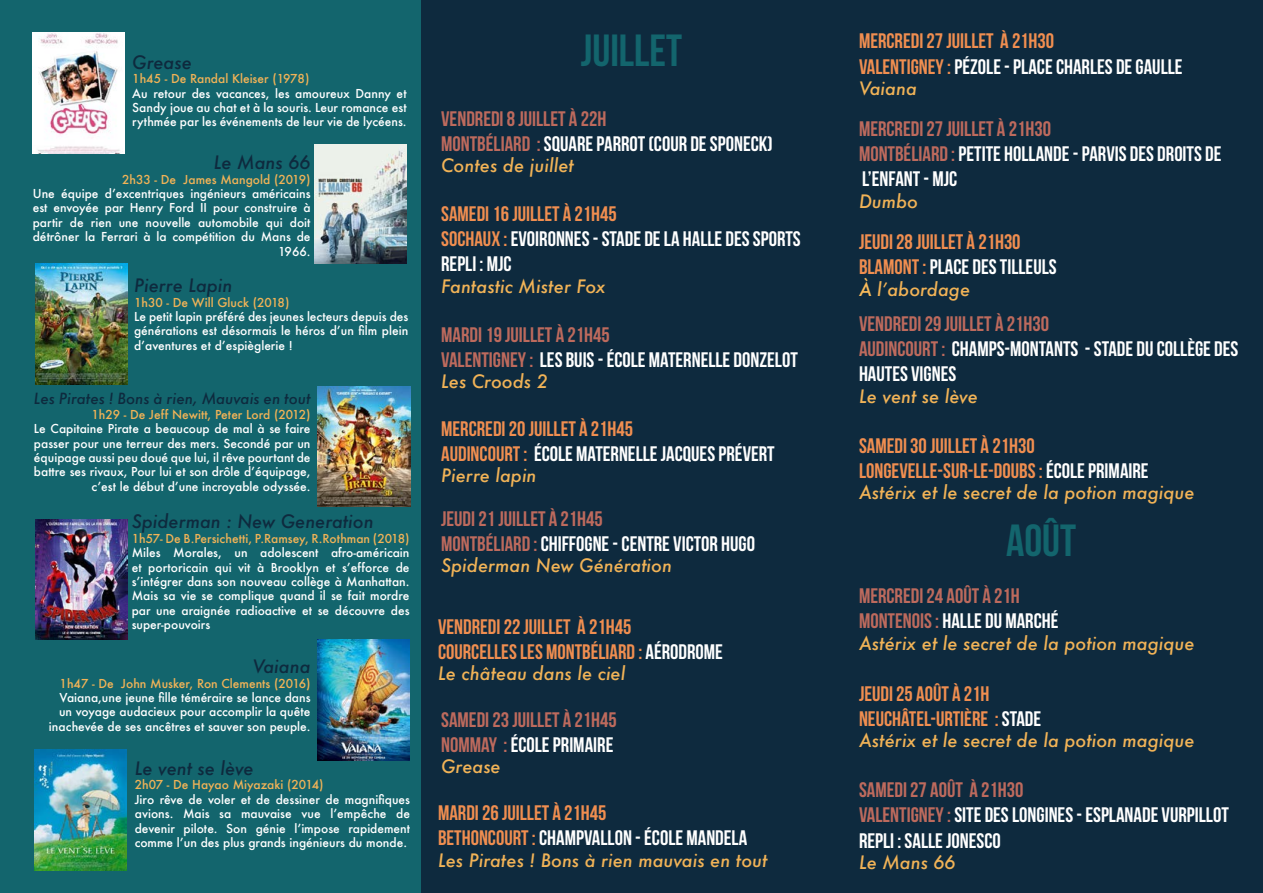
<style>
.page{position:relative;width:1263px;height:893px;background:#fff}
.page>*{position:absolute;margin:0;border:0;box-sizing:border-box;transform-origin:0 0}
.t1{font:45px "Bebas Neue";color:#13656d}
.t2{font:700 21px/25.2px "Bebas Neue";color:#f08e50}
.t3{font:700 21px/25.2px "Bebas Neue";color:#fff}
.t4{font:700 21px/25.2px "Bebas Neue";color:#bd6a5d}
.t5{font:italic 500 18px "Futura";color:#f1b357}
.t6{font:italic 500 18px "Futura";color:#0e2a3e}
.t7{font:italic 500 15px "Futura";color:#0e2a3e}
.t8{font:500 12px/14.4px "Futura";color:#fff;text-align:justify}
.t9{font:500 12px "Futura";color:#f1b357}
.s1{color:#fff}
.s2{color:#f08e50}
.s3{color:#bd6a5d}
.s4{color:#fabc5b}
</style>
<div class="page">
<div style="left:421px;top:0;width:842px;height:893px;background:#0e2a3e"></div>
<div style="left:0;top:0;width:421px;height:893px;background:#13656d"></div>
<img style="left:35px;top:519px;width:92px;height:121px">
<img style="left:317px;top:640px;width:92px;height:120px">
<img style="left:314px;top:144px;width:93px;height:120px">
<img style="left:33px;top:33px;width:92px;height:120px">
<img style="left:35px;top:264px;width:92px;height:120px">
<img style="left:318px;top:386px;width:92px;height:121px">
<img style="left:34px;top:750px;width:92px;height:120px">
<h3 class="t6" style="left:132px;top:50px;width:61px">Grease</h3>
<p class="t9" style="left:132px;top:71px;width:179px">1h45 - De Randal Kleiser (1978)</p>
<p class="t8" style="left:132px;top:86px;width:276px">Au retour des vacances, les amoureux Danny et Sandy joue au chat et à la souris. Leur romance est rythmée par les événements de leur vie de lycéens.</p>
<h3 class="t6" style="left:214px;top:150px;width:98px">Le Mans 66</h3>
<p class="t9" style="left:122px;top:171px;width:190px">2h33 - De James Mangold (2019)</p>
<p class="t8" style="left:33px;top:186px;width:279px;text-align:right">Une équipe d’excentriques ingénieurs américains est envoyée par Henry Ford II pour construire à partir de rien une nouvelle automobile qui doit détrôner la Ferrari à la compétition du Mans de 1966.</p>
<h3 class="t6" style="left:134px;top:273px;width:100px">Pierre Lapin</h3>
<p class="t9" style="left:134px;top:294px;width:157px">1h30 - De Will Gluck (2018)</p>
<p class="t8" style="left:134px;top:309px;width:276px">Le petit lapin préféré des jeunes lecteurs depuis des générations est désormais le héros d’un film plein d’aventures et d’espièglerie !</p>
<p class="t7" style="left:34px;top:388px;width:278px">Les Pirates ! Bons à rien, Mauvais en tout</p>
<p class="t9" style="left:91px;top:406px;width:221px">1h29 - De Jeff Newitt, Peter Lord (2012)</p>
<p class="t8" style="left:34px;top:421px;width:278px;text-align:right">Le Capitaine Pirate a beaucoup de mal à se faire passer pour une terreur des mers. Secondé par un équipage aussi peu doué que lui, il rêve pourtant de battre ses rivaux, Pour lui et son drôle d’équipage, c’est le début d’une incroyable odyssée.</p>
<h3 class="t6" style="left:132px;top:509px;width:243px">Spiderman : New Generation</h3>
<p class="t9" style="left:132px;top:530px;width:279px">1h57- De B.Persichetti, P.Ramsey, R.Rothman (2018)</p>
<p class="t8" style="left:132px;top:545px;width:279px">Miles Morales, un adolescent afro-américain et portoricain qui vit à Brooklyn et s’efforce de s’intégrer dans son nouveau collège à Manhattan.<br>Mais sa vie se complique quand il se fait mordre par une araignée radioactive et se découvre des super-pouvoirs</p>
<h3 class="t6" style="left:253px;top:654px;width:59px">Vaiana</h3>
<p class="t9" style="left:60px;top:675px;width:252px">1h47 - De John Musker, Ron Clements (2016)</p>
<p class="t8" style="left:49px;top:690px;width:263px;text-align:right">Vaiana,une jeune fille téméraire se lance dans un voyage audacieux pour accomplir la quête inachevée de ses ancêtres et sauver son peuple.</p>
<h3 class="t6" style="left:135px;top:756px;width:120px">Le vent se lève</h3>
<p class="t9" style="left:135px;top:777px;width:190px">2h07 - De Hayao Miyazaki (2014)</p>
<p class="t8" style="left:135px;top:792px;width:277px">Jiro rêve de voler et de dessiner de magnifiques avions. Mais sa mauvaise vue l’empêche de devenir pilote. Son génie l’impose rapidement comme l’un des plus grands ingénieurs du monde.</p>
<h1 class="t1" style="left:581px;top:26px;width:103px">JUILLET</h1>
<h2 class="t4" style="left:441px;top:105px;width:333px">VENDREDI 8 JUILLET À 22H<br>MONTBÉLIARD :<span class="s1">SQUARE PARROT (COUR DE SPONECK)</span></h2>
<h3 class="t5" style="left:441px;top:153px;width:134px">Contes de juillet</h3>
<h2 class="t3" style="left:441px;top:201px;width:361px"><span class="s2">SAMEDI 16 JUILLET À 21H45<br>SOCHAUX :</span> EVOIRONNES - STADE DE LA HALLE DES SPORTS<br>REPLI : MJC</h2>
<h3 class="t5" style="left:441px;top:274px;width:166px">Fantastic Mister Fox</h3>
<h2 class="t4" style="left:441px;top:321px;width:358px">MARDI 19 JUILLET À 21H45<br>VALENTIGNEY : <span class="s1">LES BUIS - ÉCOLE MATERNELLE DONZELOT</span></h2>
<h3 class="t5" style="left:441px;top:369px;width:108px">Les Croods 2</h3>
<h2 class="t2" style="left:441px;top:415px;width:335px">MERCREDI 20 JUILLET À 21H45<br>AUDINCOURT : <span class="s1">ÉCOLE MATERNELLE JACQUES PRÉVERT</span></h2>
<h3 class="t5" style="left:441px;top:463px;width:97px">Pierre lapin</h3>
<h2 class="t4" style="left:441px;top:505px;width:315px">JEUDI 21 JUILLET À 21H45<br>MONTBÉLIARD : <span class="s1">CHIFFOGNE - CENTRE VICTOR HUGO</span></h2>
<h3 class="t5" style="left:441px;top:553px;width:232px">Spiderman New Génération</h3>
<h2 class="t2" style="left:438px;top:613px;width:286px">VENDREDI 22 JUILLET À 21H45<br>COURCELLES LES MONTBÉLIARD : <span class="s1">AÉRODROME</span></h2>
<h3 class="t5" style="left:438px;top:661px;width:189px">Le château dans le ciel</h3>
<h2 class="t4" style="left:441px;top:706px;width:177px">SAMEDI 23 JUILLET À 21H45<br>NOMMAY : <span class="s1">ÉCOLE PRIMAIRE</span></h2>
<h3 class="t5" style="left:441px;top:754px;width:61px">Grease</h3>
<h2 class="t2" style="left:438px;top:800px;width:311px">MARDI 26 JUILLET À 21H45<br>BETHONCOURT : <span class="s1">CHAMPVALLON - ÉCOLE MANDELA</span></h2>
<h3 class="t5" style="left:438px;top:848px;width:331px">Les Pirates ! Bons à rien mauvais en tout</h3>
<h2 class="t2" style="left:859px;top:28px;width:325px">MERCREDI 27 JUILLET À 21H30<br>VALENTIGNEY : <span class="s1">PÉZOLE - PLACE CHARLES DE GAULLE</span></h2>
<h3 class="t5" style="left:859px;top:76px;width:59px">Vaiana</h3>
<h2 class="t3" style="left:859px;top:116px;width:364px"><span class="s3">MERCREDI 27 JUILLET À 21H30<br>MONTBÉLIARD :</span> PETITE HOLLANDE - PARVIS DES DROITS DE<br>L’ENFANT - MJC</h2>
<h3 class="t5" style="left:859px;top:189px;width:60px">Dumbo</h3>
<h2 class="t2" style="left:859px;top:229px;width:199px">JEUDI 28 JUILLET À 21H30<br>BLAMONT : <span class="s1">PLACE DES TILLEULS</span></h2>
<h3 class="t5" style="left:859px;top:276px;width:113px"><span class="s4">À</span> l’abordage</h3>
<h2 class="t3" style="left:859px;top:311px;width:381px"><span class="s3">VENDREDI 29 JUILLET À 21H30<br>AUDINCOURT :</span> CHAMPS-MONTANTS - STADE DU COLLÈGE DES<br>HAUTES VIGNES</h2>
<h3 class="t5" style="left:859px;top:384px;width:120px">Le vent se lève</h3>
<h2 class="t2" style="left:859px;top:433px;width:291px">SAMEDI 30 JUILLET À 21H30<br>LONGEVELLE-SUR-LE-DOUBS : <span class="s1">ÉCOLE PRIMAIRE</span></h2>
<h3 class="t5" style="left:859px;top:480px;width:337px">Astérix et le secret de la potion magique</h3>
<h1 class="t1" style="left:1006px;top:516px;width:72px">AOÛT</h1>
<h2 class="t4" style="left:859px;top:583px;width:201px">MERCREDI 24 AOÛT À 21H<br>MONTENOIS : <span class="s1">HALLE DU MARCHÉ</span></h2>
<h3 class="t5" style="left:859px;top:630px;width:337px">Astérix et le secret de la potion magique</h3>
<h2 class="t2" style="left:859px;top:680px;width:184px">JEUDI 25 AOÛT À 21H<br>NEUCHÂTEL-URTIÈRE : <span class="s1">STADE</span></h2>
<h3 class="t5" style="left:859px;top:728px;width:337px">Astérix et le secret de la potion magique</h3>
<h2 class="t3" style="left:859px;top:777px;width:371px"><span class="s3">SAMEDI 27 AOÛT À 21H30<br>VALENTIGNEY :</span> SITE DES LONGINES - ESPLANADE VURPILLOT<br>REPLI : SALLE JONESCO</h2>
<h3 class="t5" style="left:859px;top:850px;width:98px">Le Mans 66</h3>
</div>
